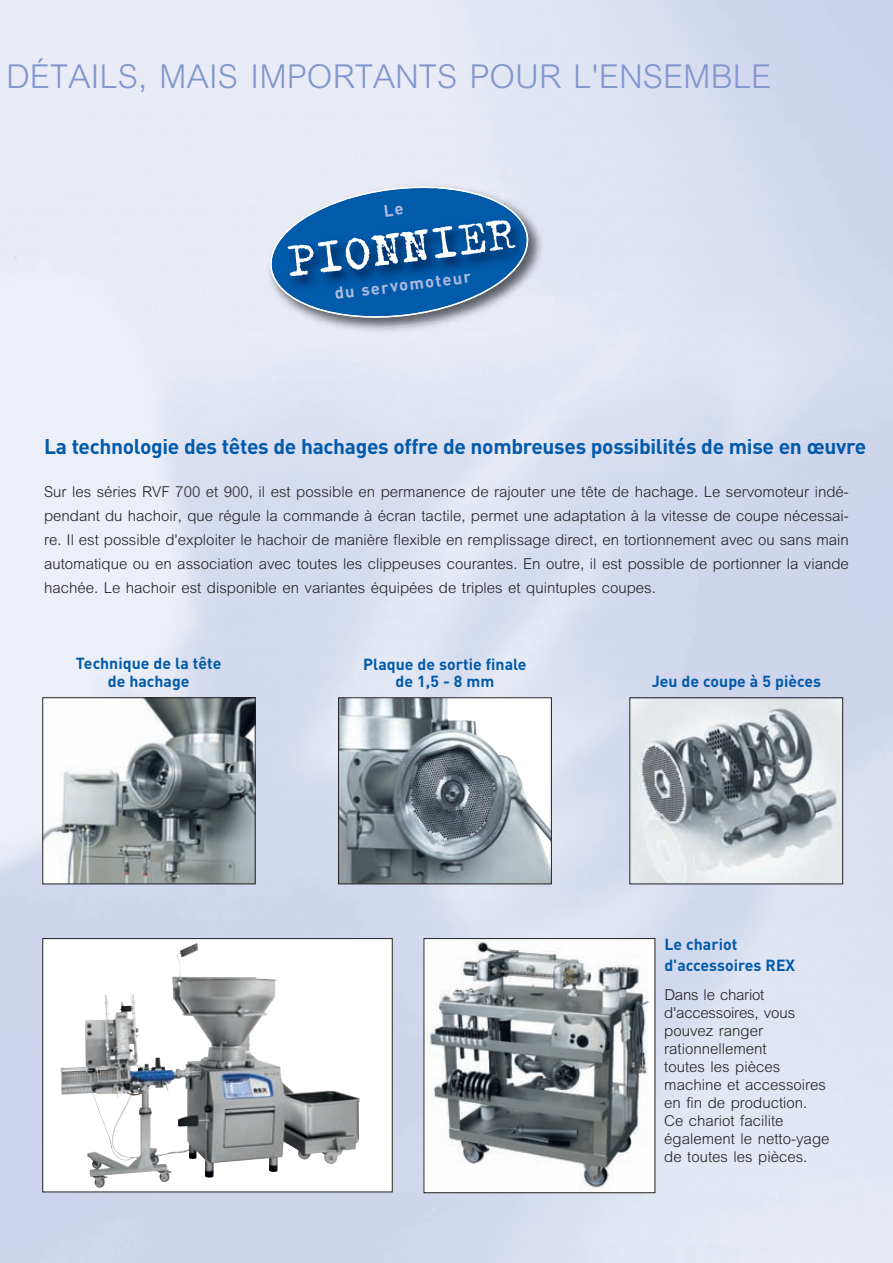
<style>
.page{position:relative;width:893px;height:1263px;background:#fff}
.page>*{position:absolute;margin:0;border:0;box-sizing:border-box;transform-origin:0 0}
.t1{font:52.5px "Trixie";color:#fff}
.t2{font:300 33px "M Arial";color:#8197cd}
.t3{font:700 21px "DIN";letter-spacing:-.015em;color:#015aaa}
.t4{font:700 16.5px "DIN";color:#aebade}
.t5{font:700 15.9px/20.7px "DIN";color:#015aaa;text-align:center}
.t6{font:300 15px/18px "M Arial";color:#231f20}
</style>
<div class="page">
<img style="left:0;top:0;width:893px;height:1263px">
<svg style="left:45px;top:940px;width:345px;height:250px"></svg>
<img style="left:136px;top:943px;width:76px;height:129px">
<img style="left:426px;top:940px;width:227px;height:251px">
<div style="left:424px;top:938px;width:231px;height:255px;border:1px solid #231f20"></div>
<img style="left:45px;top:699px;width:208px;height:183px">
<div style="left:43px;top:697px;width:212px;height:187px;border:1px solid #231f20"></div>
<img style="left:632px;top:699px;width:209px;height:183px">
<div style="left:630px;top:697px;width:213px;height:187px;border:1px solid #231f20"></div>
<img style="left:340px;top:699px;width:210px;height:183px">
<div style="left:338px;top:697px;width:214px;height:187px;border:1px solid #231f20"></div>
<div style="left:255px;top:164px;width:301px;height:188px;background:#e8ebf6"></div>
<img style="left:539px;top:175px;width:25px;height:132px">
<img style="left:262px;top:176px;width:293px;height:165px">
<svg style="left:266px;top:186px;width:266px;height:139px;background:#437bb2"></svg>
<h2 class="t2" style="left:6px;top:64px;width:767px">DÉTAILS, MAIS IMPORTANTS POUR L'ENSEMBLE</h2>
<h1 class="t1" style="left:282px;top:227px;width:232px;rotate:-7deg">PIONNIER</h1>
<p class="t4" style="left:333px;top:284px;width:139px;rotate:-7deg">du servomoteur</p>
<h3 class="t3" style="left:44px;top:435px;width:824px">La technologie des têtes de hachages offre de nombreuses possibilités de mise en œuvre</h3>
<p class="t6" style="left:44px;top:481px;width:806px;line-height:24px;text-align:justify">Sur les séries RVF 700 et 900, il est possible en permanence de rajouter une tête de hachage. Le servomoteur indé&shy;pendant du hachoir, que régule la commande à écran tactile, permet une adaptation à la vitesse de coupe nécessai&shy;re. Il est possible d'exploiter le hachoir de manière flexible en remplissage direct, en tortionnement avec ou sans main automatique ou en association avec toutes les clippeuses courantes. En outre, il est possible de portionner la viande hachée. Le hachoir est disponible en variantes équipées de triples et quintuples coupes.</p>
<p class="t5" style="left:76px;top:654px;width:147px;line-height:18px">Technique de la tête de hachage</p>
<p class="t5" style="left:363px;top:657px;width:165px;line-height:16.5px">Plaque de sortie finale de 1,5 - 8 mm</p>
<p class="t5" style="left:652px;top:671px;width:171px">Jeu de coupe à 5 pièces</p>
<p class="t5" style="left:664px;top:934px;width:132px;text-align:left">Le chariot d'accessoires REX</p>
<p class="t6" style="left:664px;top:987px;width:167px">Dans le chariot d'accessoires, vous pouvez ranger rationnellement<br>toutes les pièces machine et accessoires en fin de production.<br>Ce chariot facilite également le netto-yage de toutes les pièces.</p>
</div>
